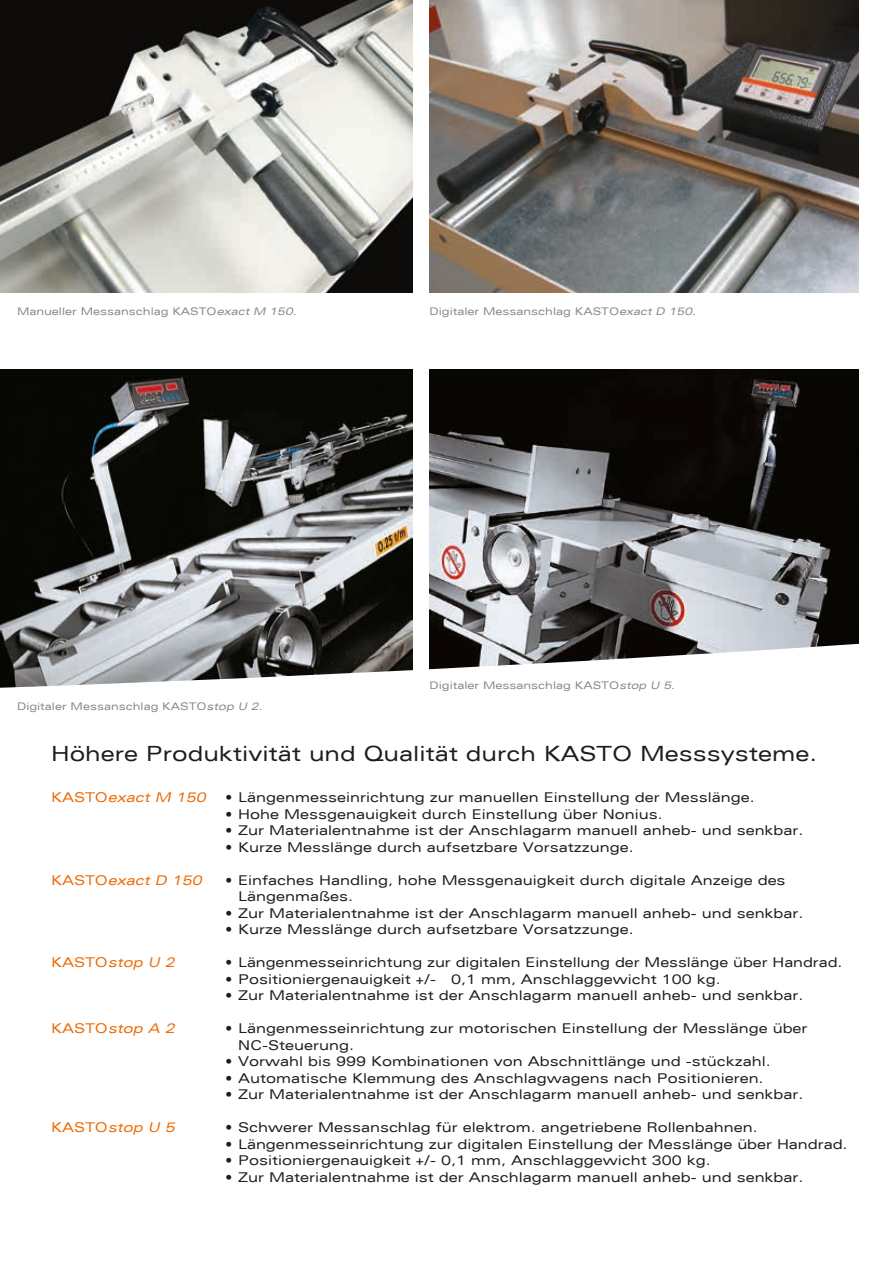
<style>
.page{position:relative;width:876px;height:1263px;background:#fff}
.page>*{position:absolute;margin:0;border:0;box-sizing:border-box;transform-origin:0 0}
.t1{font:expanded 21px "Univers";color:#1d1d1b}
.t2{font:expanded 13.5px/16.5px "Univers";color:#1d1d1b}
.t3{font:italic expanded 13.5px "Univers";color:#ed6b06}
.t4{font:expanded 10.5px "Univers";color:#878787}
.s1{font-style:italic}
.s2{font-style:normal}
</style>
<div class="page">
<img style="left:0;top:369px;width:412px;height:189px">
<img style="left:429px;top:0;width:430px;height:292px">
<img style="left:0;top:0;width:412px;height:292px">
<img style="left:429px;top:369px;width:430px;height:189px">
<svg style="left:0;top:558px;width:859px;height:130px"></svg>
<p class="t4" style="left:17px;top:305px;width:281px">Manueller Messanschlag KASTO<span class="s1">exact M 150</span>.</p>
<p class="t4" style="left:429px;top:305px;width:268px">Digitaler Messanschlag KASTO<span class="s1">exact D 150</span>.</p>
<p class="t4" style="left:17px;top:700px;width:247px">Digitaler Messanschlag KASTO<span class="s1">stop U 2</span>.</p>
<p class="t4" style="left:429px;top:679px;width:247px">Digitaler Messanschlag KASTO<span class="s1">stop U 5</span>.</p>
<h1 class="t1" style="left:51px;top:741px;width:768px">Höhere Produktivität und Qualität durch KASTO Messsysteme.</h1>
<p class="t2" style="left:225px;top:789px;width:531px">• Längenmesseinrichtung zur manuellen Einstellung der Messlänge.</p>
<p class="t2" style="left:225px;top:805px;width:439px">• Hohe Messgenauigkeit durch Einstellung über Nonius.</p>
<p class="t2" style="left:225px;top:822px;width:580px">• Zur Materialentnahme ist der Anschlagarm manuell anheb- und senkbar.</p>
<p class="t2" style="left:225px;top:838px;width:410px">• Kurze Messlänge durch aufsetzbare Vorsatzzunge.</p>
<p class="t2" style="left:238px;top:871px;width:549px;text-indent:-13px">• Einfaches Handling, hohe Messgenauigkeit durch digitale Anzeige des<br>Längenmaßes.</p>
<p class="t2" style="left:225px;top:904px;width:580px">• Zur Materialentnahme ist der Anschlagarm manuell anheb- und senkbar.</p>
<p class="t2" style="left:225px;top:921px;width:410px">• Kurze Messlänge durch aufsetzbare Vorsatzzunge.</p>
<p class="t2" style="left:225px;top:954px;width:619px">• Längenmesseinrichtung zur digitalen Einstellung der Messlänge über Handrad.</p>
<p class="t2" style="left:225px;top:970px;width:497px">• Positioniergenauigkeit +/- 0,1 mm, Anschlaggewicht 100 kg.</p>
<p class="t2" style="left:225px;top:987px;width:580px">• Zur Materialentnahme ist der Anschlagarm manuell anheb- und senkbar.</p>
<p class="t2" style="left:238px;top:1020px;width:571px;text-indent:-13px">• Längenmesseinrichtung zur motorischen Einstellung der Messlänge über<br>NC-Steuerung.</p>
<p class="t2" style="left:225px;top:1053px;width:547px">• Vorwahl bis 999 Kombinationen von Abschnittlänge und -stückzahl.</p>
<p class="t2" style="left:225px;top:1069px;width:540px">• Automatische Klemmung des Anschlagwagens nach Positionieren.</p>
<p class="t2" style="left:225px;top:1086px;width:580px">• Zur Materialentnahme ist der Anschlagarm manuell anheb- und senkbar.</p>
<p class="t2" style="left:225px;top:1119px;width:534px">• Schwerer Messanschlag für elektrom. angetriebene Rollenbahnen.</p>
<p class="t2" style="left:225px;top:1135px;width:624px">• Längenmesseinrichtung zur digitalen Einstellung der Messlänge über Handrad.</p>
<p class="t2" style="left:225px;top:1152px;width:487px">• Positioniergenauigkeit +/- 0,1 mm, Anschlaggewicht 300 kg.</p>
<p class="t2" style="left:225px;top:1168px;width:580px">• Zur Materialentnahme ist der Anschlagarm manuell anheb- und senkbar.</p>
<p class="t3" style="left:51px;top:789px;width:156px"><span class="s2">KASTO</span>exact M 150</p>
<p class="t3" style="left:51px;top:872px;width:152px"><span class="s2">KASTO</span>exact D 150</p>
<p class="t3" style="left:51px;top:954px;width:125px"><span class="s2">KASTO</span>stop U 2</p>
<p class="t3" style="left:51px;top:1020px;width:125px"><span class="s2">KASTO</span>stop A 2</p>
<p class="t3" style="left:51px;top:1119px;width:125px"><span class="s2">KASTO</span>stop U 5</p>
</div>
